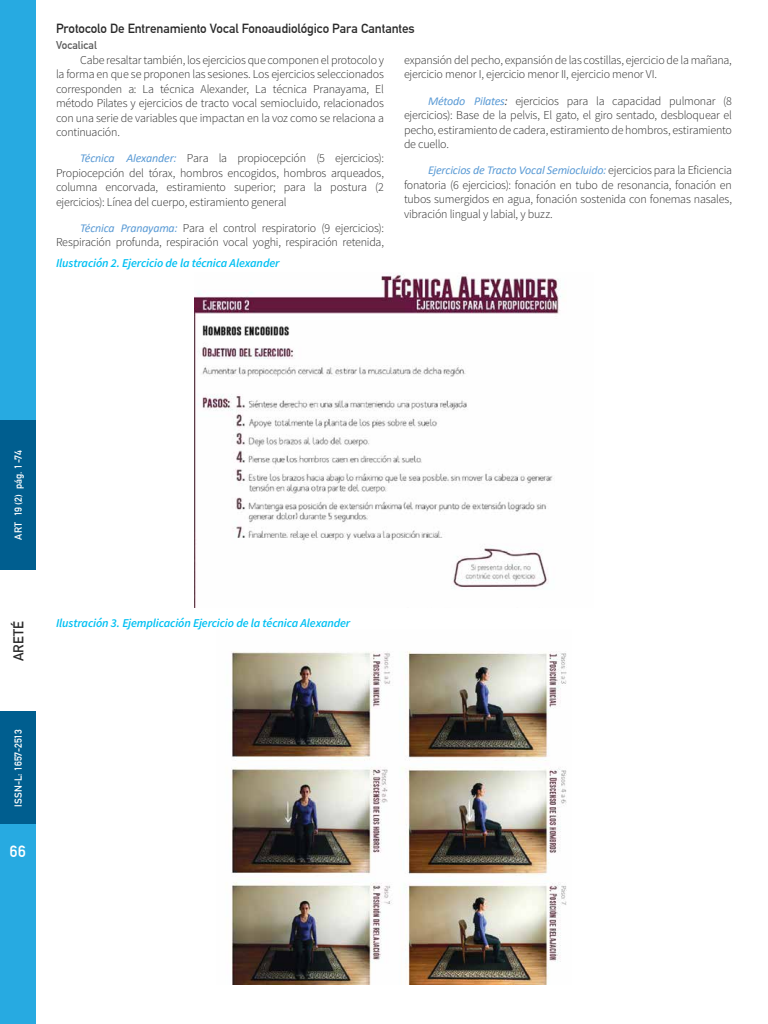
<style>
.page{position:relative;width:768px;height:1024px;background:#fff}
.page>*{position:absolute;margin:0;border:0;box-sizing:border-box;transform-origin:0 0}
.t1{font:700 16px "DIN Alternate";color:#fff}
.t2{font:700 14px "DIN Alternate";letter-spacing:.01em;color:#2a2a2a}
.t3{font:700 13px "DIN Alternate";letter-spacing:-.005em;color:#2a2a2a}
.t4{font:300 12px/14.4px "Source Sans Pro";letter-spacing:-.02em;color:#2a2a2a;text-align:justify}
.t5{font:italic 600 12px "Source Sans Pro";letter-spacing:-.01em;color:#00c0f3}
.t6{font:italic 12px "Calibri";letter-spacing:-.015em;color:#5b9bd5}
.t7{font:700 11.1px "DIN Alternate";color:#5a5a5a}
.t8{font:700 10px "DIN Alternate";letter-spacing:.005em;color:#fff}
.s1{font-family:"Calibri";font-weight:400;font-style:italic;color:#5b9bd5}
.s2{font-weight:400;font-style:italic;color:#404040}
.s3{font-family:"Source Sans Pro";font-weight:300;font-style:normal;color:#2a2a2a}
</style>
<div class="page">
<img style="left:195px;top:273px;width:366px;height:334px">
<img style="left:231px;top:651px;width:336px;height:334px">
<div style="left:0;top:712px;width:36px;height:312px;background:#27aae1"></div>
<div style="left:0;top:0;width:36px;height:570px;background:#27aae1"></div>
<div style="left:0;top:712px;width:36px;height:112px;background:#005e8f"></div>
<div style="left:0;top:420px;width:36px;height:150px;background:#005e8f"></div>
<p class="t3" style="left:56px;top:19px;width:360px">Protocolo De Entrenamiento Vocal Fonoaudiológico Para Cantantes</p>
<p class="t7" style="left:56px;top:36px;width:42px">Vocalical</p>
<p class="t4" style="left:56px;top:53px;width:330px;text-indent:24px">Cabe resaltar también, los ejercicios que componen el protocolo y la forma en que se proponen las sesiones. Los ejercicios seleccionados corresponden a: La técnica Alexander, La técnica Pranayama, El método Pilates y ejercicios de tracto vocal semiocluido, relacionados con una serie de variables que impactan en la voz como se relaciona a continuación.</p>
<p class="t4" style="left:56px;top:151px;width:330px;text-indent:24px"><span class="s1">Técnica Alexander:</span> Para la propiocepción (5 ejercicios):<br>Propiocepción del tórax, hombros encogidos, hombros arqueados, columna encorvada, estiramiento superior; para la postura (2 ejercicios): Línea del cuerpo, estiramiento general</p>
<p class="t4" style="left:56px;top:221px;width:330px;text-align:right"><span class="s1">Técnica Pranayama:</span> Para el control respiratorio (9 ejercicios):<br>Respiración profunda, respiración vocal yoghi, respiración retenida,</p>
<p class="t5" style="left:56px;top:255px;width:225px">Ilustración 2. Ejercicio de la técnica Alexander</p>
<p class="t4" style="left:404px;top:53px;width:329px">expansión del pecho, expansión de las costillas, ejercicio de la mañana, ejercicio menor I, ejercicio menor II, ejercicio menor VI.</p>
<p class="t4" style="left:404px;top:94px;width:329px;text-indent:24px"><span class="s1">Método Pilates</span><span class="s2">:</span> ejercicios para la capacidad pulmonar (8 ejercicios): Base de la pelvis, El gato, el giro sentado, desbloquear el pecho, estiramiento de cadera, estiramiento de hombros, estiramiento de cuello.</p>
<p class="t6" style="left:428px;top:162px;width:306px">Ejercicios de Tracto Vocal Semiocluido: <span class="s3">ejercicios para la Eficiencia</span></p>
<p class="t4" style="left:404px;top:178px;width:329px">fonatoria (6 ejercicios): fonación en tubo de resonancia, fonación en tubos sumergidos en agua, fonación sostenida con fonemas nasales, vibración lingual y labial, y buzz.</p>
<p class="t8" style="left:11px;top:540px;width:91px;rotate:-90deg">ART 19 (2) pág. 1-74</p>
<p class="t2" style="left:8px;top:661px;width:42px;rotate:-90deg">ARETÉ</p>
<p class="t8" style="left:11px;top:807px;width:79px;rotate:-90deg">ISSN-L: 1657-2513</p>
<h1 class="t1" style="left:10px;top:839px;width:17px">66</h1>
<p class="t5" style="left:56px;top:615px;width:296px">Ilustración 3. Ejemplicación Ejercicio de la técnica Alexander</p>
</div>
